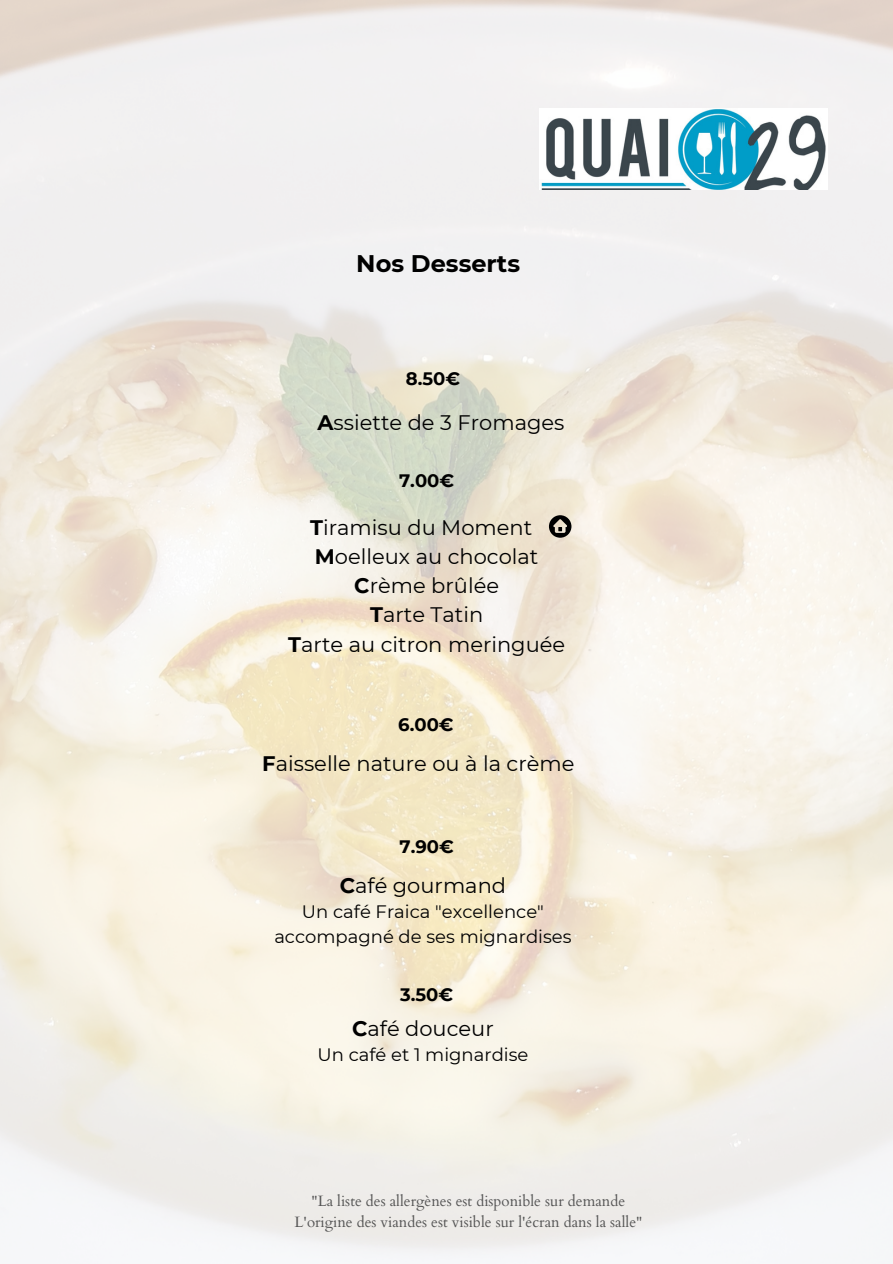
<style>
.page{position:relative;width:893px;height:1264px;background:#fff}
.page>*{position:absolute;margin:0;border:0;box-sizing:border-box;transform-origin:0 0}
.t1{font:700 24px "Montserrat";color:#000}
.t2{font:21px/29.2px "Montserrat";color:#000;text-align:center}
.t3{font:18px/24.8px "Montserrat";color:#000;text-align:center}
.t4{font:700 18px "Montserrat";color:#000}
.t5{font:15px "Cardo";color:#545454}
.s1{font-weight:700}
</style>
<div class="page">
<img style="left:0;top:0;width:892px;height:1257px">
<img style="left:539px;top:108px;width:288px;height:81px">
<svg style="left:549px;top:515px;width:22px;height:22px"></svg>
<h1 class="t1" style="left:356px;top:248px;width:165px">Nos Desserts</h1>
<h3 class="t4" style="left:406px;top:367px;width:56px">8.50€</h3>
<h2 class="t2" style="left:317px;top:408px;width:248px"><span class="s1">A</span>ssiette de 3 Fromages</h2>
<h2 class="t4" style="left:399px;top:470px;width:57px">7.00€</h2>
<p class="t2" style="left:288px;top:512px;width:278px"><span class="s1">T</span>iramisu du Moment<br><span class="s1">M</span>oelleux au chocolat<br><span class="s1">C</span>rème brûlée<br><span class="s1">T</span>arte Tatin<br><span class="s1">T</span>arte au citron meringuée</p>
<h3 class="t4" style="left:398px;top:713px;width:57px">6.00€</h3>
<p class="t2" style="left:262px;top:749px;width:313px"><span class="s1">F</span>aisselle nature ou à la crème</p>
<p class="t4" style="left:399px;top:835px;width:56px">7.90€</p>
<h2 class="t2" style="left:340px;top:870px;width:168px"><span class="s1">C</span>afé gourmand</h2>
<h2 class="t3" style="left:274px;top:899px;width:299px">Un café Fraica "excellence" accompagné de ses mignardises</h2>
<h3 class="t4" style="left:400px;top:983px;width:55px">3.50€</h3>
<h3 class="t2" style="left:352px;top:1014px;width:143px"><span class="s1">C</span>afé douceur</h3>
<h3 class="t3" style="left:317px;top:1042px;width:212px">Un café et 1 mignardise</h3>
<h4 class="t5" style="left:311px;top:1191px;width:315px">"La liste des allergènes est disponible sur demande</h4>
<h3 class="t5" style="left:294px;top:1211px;width:349px">L'origine des viandes est visible sur l'écran dans la salle"</h3>
</div>
